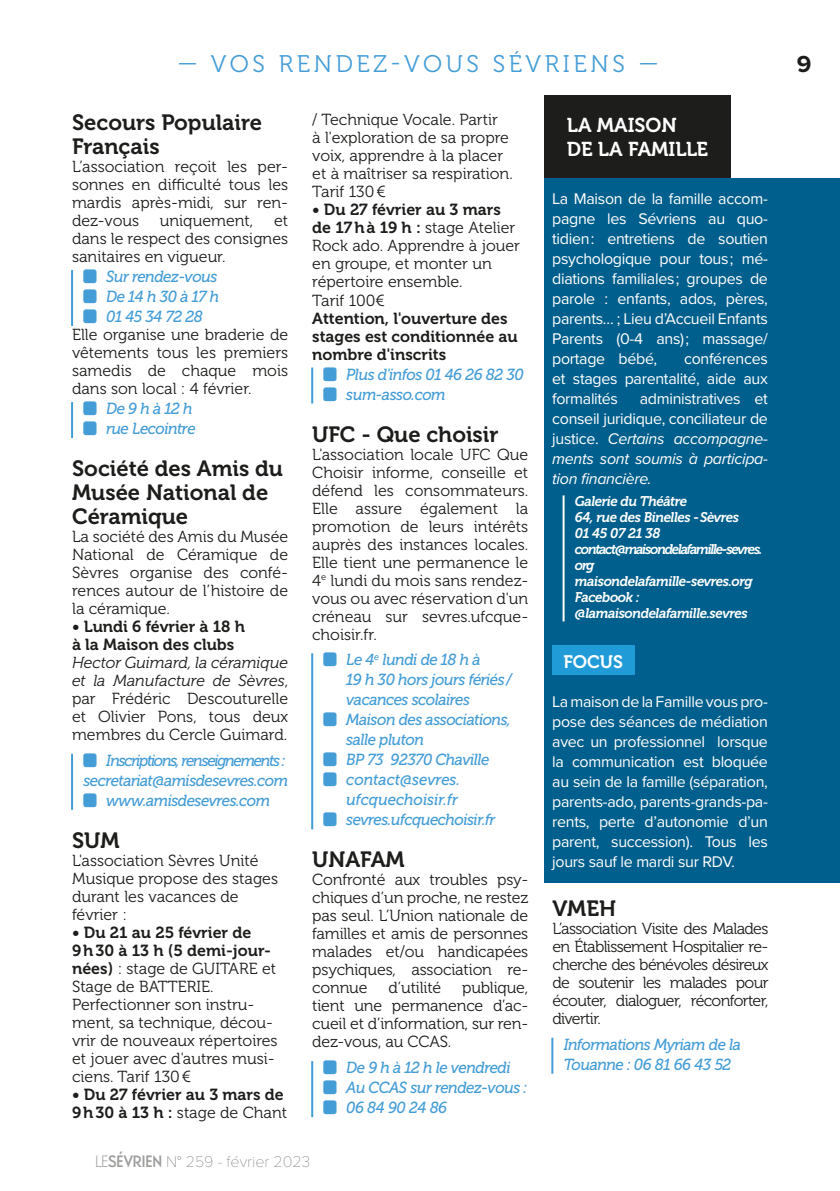
<style>
.page{position:relative;width:840px;height:1191px;background:#fff}
.page>*{position:absolute;margin:0;border:0;box-sizing:border-box;transform-origin:0 0}
.t1{font:24px "Museo 300";letter-spacing:.15em;color:#449dd7}
.t2{font:700 24px "Proxima Nova";color:#1d1d1b}
.t3{font:22px/24px "Museo 700";color:#1d1d1b}
.t4{font:20px/24px "Museo 700";color:#fff}
.t5{font:18px "Museo 700";color:#fff}
.t6{font:16px/18px "Museo 300";color:#1d1d1b;text-align:justify}
.t7{font:16px/20px "Proxima Nova";letter-spacing:-.02em;color:#fff;text-align:justify}
.t8{font:italic 16px/20px "Museo 500";letter-spacing:-.03em;color:#449dd7;scale:.96 1}
.t9{font:16px/18px "Museo 700";color:#1d1d1b}
.t10{font:italic 16px/20px "Proxima Nova";letter-spacing:-.02em;color:#fff;text-align:justify}
.t11{font:italic 16px "Museo 500";letter-spacing:-.08em;color:#449dd7;scale:.96 1}
.t12{font:100 16px "Proxima Nova T";color:#858584}
.t13{font:italic 14px/16px "Museo 700";letter-spacing:-.03em;color:#fff;scale:.96 1}
.s1{font-style:italic}
.s2{font-family:"Museo 700"}
.s3{font-family:"Guildford Pro";font-weight:300;color:#9d9d9c}
.s4{font-family:"Guildford Pro";font-weight:500;color:#9d9d9c}
.s5{font-style:normal}
</style>
<div class="page">
<hr style="left:71px;top:270px;width:2px;height:56px;background:#449dd7">
<hr style="left:71px;top:402px;width:2px;height:36px;background:#449dd7">
<hr style="left:71px;top:754px;width:2px;height:56px;background:#449dd7">
<hr style="left:311px;top:367px;width:2px;height:36px;background:#449dd7">
<hr style="left:311px;top:653px;width:2px;height:176px;background:#449dd7">
<hr style="left:311px;top:1061px;width:2px;height:56px;background:#449dd7">
<hr style="left:551px;top:1037px;width:2px;height:36px;background:#449dd7">
<div style="left:543px;top:178px;width:296px;height:704px;background:#005f8c"></div>
<hr style="left:562px;top:495px;width:2px;height:126px;background:#fff">
<div style="left:552px;top:645px;width:82px;height:29px;background:#209bd8"></div>
<div style="left:543px;top:95px;width:187px;height:83px;background:#1d1d1b"></div>
<h1 class="t1" style="left:177px;top:51px;width:482px">— VOS RENDEZ-VOUS SÉVRIENS —</h1>
<h2 class="t3" style="left:72px;top:111px;width:191px">Secours Populaire<br>Français</h2>
<p class="t6" style="left:72px;top:158px;width:217px">L’association reçoit les per&shy;sonnes en difficulté tous les mardis après-midi, sur ren&shy;dez-vous</p>
<p class="t6" style="left:160px;top:212px;width:95px">uniquement,</p>
<p class="t6" style="left:72px;top:212px;width:217px;text-indent:202px">et dans le respect des consignes sanitaires en vigueur.</p>
<p class="t8" style="left:106px;top:266px;width:119px;text-align:justify">Sur rendez-vous De 14 h 30 à 17 h 01 45 34 72 28</p>
<p class="t6" style="left:72px;top:326px;width:217px">Elle organise une braderie de vêtements tous les premiers samedis de chaque mois dans son local : 4 février.</p>
<p class="t8" style="left:106px;top:398px;width:95px">De 9 h à 12 h rue Lecointre</p>
<h2 class="t3" style="left:72px;top:457px;width:212px">Société des Amis du<br>Musée National de<br>Céramique</h2>
<p class="t6" style="left:72px;top:528px;width:217px">La société des Amis du Musée National de Céramique de Sèvres organise des confé&shy;rences autour de l’histoire de la céramique.</p>
<p class="t9" style="left:72px;top:618px;width:174px">• Lundi 6 février à 18 h à la Maison des clubs</p>
<p class="t6" style="left:72px;top:654px;width:217px"><span class="s1">Hector Guimard, la céramique et la Manufacture de Sèvres</span>, par Frédéric Descouturelle et Olivier Pons, tous deux membres du Cercle Guimard.</p>
<p class="t11" style="left:106px;top:751px;width:188px">Inscriptions, renseignements :</p>
<p class="t8" style="left:83px;top:770px;width:215px">secretariat@amisdesevres.com</p>
<p class="t8" style="left:106px;top:790px;width:172px">www.amisdesevres.com</p>
<h2 class="t3" style="left:72px;top:828px;width:49px">SUM</h2>
<p class="t6" style="left:72px;top:851px;width:207px;text-align:left">L'association Sèvres Unité<br>Musique propose des stages durant les vacances de février :</p>
<p class="t9" style="left:72px;top:923px;width:200px">• Du 21 au 25 février de<br>9h30 à 13 h (5 demi-jour-</p>
<p class="t6" style="left:72px;top:959px;width:207px;text-align:left"><span class="s2">nées)</span> : stage de GUITARE et<br>Stage de BATTERIE.<br>Perfectionner son instru&shy;ment, sa technique, décou&shy;vrir de nouveaux répertoires et jouer avec d'autres musi&shy;ciens. Tarif 130€</p>
<p class="t9" style="left:72px;top:1085px;width:213px">• Du 27 février au 3 mars de</p>
<p class="t6" style="left:72px;top:1103px;width:216px"><span class="s2">9h30 à 13 h :</span> stage de Chant</p>
<p class="t6" style="left:312px;top:111px;width:202px;text-align:left">/ Technique Vocale. Partir<br>à l'exploration de sa propre voix, apprendre à la placer et à maîtriser sa respiration.<br>Tarif 130€</p>
<p class="t9" style="left:312px;top:201px;width:190px">• Du 27 février au 3 mars</p>
<p class="t6" style="left:312px;top:219px;width:209px;text-align:left"><span class="s2">de 17hà 19 h :</span> stage Atelier<br>Rock ado. Apprendre à jouer en groupe, et monter un répertoire ensemble.<br>Tarif 100€</p>
<p class="t9" style="left:312px;top:309px;width:207px">Attention, l'ouverture des stages est conditionnée au nombre d'inscrits</p>
<p class="t8" style="left:346px;top:364px;width:186px">Plus d'infos 01 46 26 82 30 sum-asso.com</p>
<h2 class="t3" style="left:312px;top:422px;width:188px">UFC - Que choisir</h2>
<p class="t6" style="left:312px;top:445px;width:217px">L'association locale UFC Que Choisir informe, conseille et défend les consommateurs.<br>Elle assure également la promotion de leurs intérêts auprès des instances locales.<br>Elle tient une permanence le 4<sup>e</sup> lundi du mois sans rendez&shy;vous ou avec réservation d'un créneau sur sevres.ufcque&shy;choisir.fr.</p>
<p class="t8" style="left:346px;top:650px;width:174px">Le 4<sup>e</sup> lundi de 18 h à<br>19 h 30 hors jours fériés/ vacances scolaires<br>Maison des associations, salle pluton<br>BP 73 92370 Chaville contact@sevres. ufcquechoisir.fr sevres.ufcquechoisir.fr</p>
<h2 class="t3" style="left:312px;top:848px;width:94px">UNAFAM</h2>
<p class="t6" style="left:312px;top:871px;width:217px">Confronté aux troubles psy&shy;chiques d’un proche, ne restez pas seul. L’Union nationale de familles et amis de personnes malades et/ou handicapées psychiques, association re&shy;connue</p>
<p class="t6" style="left:388px;top:979px;width:54px">d’utilité</p>
<p class="t6" style="left:312px;top:979px;width:217px;text-indent:150px">publique, tient une permanence d’ac&shy;cueil et d’information, sur ren&shy;dez-vous, au CCAS.</p>
<p class="t8" style="left:346px;top:1057px;width:190px">De 9 h à 12 h le vendredi<br>Au CCAS sur rendez-vous :<br>06 84 90 24 86</p>
<p class="t12" style="left:94px;top:1149px;width:217px"><span class="s3">LE</span><span class="s4">SÉVRIEN</span> N° 259 - février 2023</p>
<p class="t4" style="left:566px;top:114px;width:143px">LA MAISON<br>DE LA FAMILLE</p>
<p class="t7" style="left:552px;top:188px;width:217px">La Maison de la famille accom&shy;pagne les Sévriens au quo&shy;tidien : entretiens de soutien psychologique pour tous ; mé&shy;diations familiales ; groupes de parole : enfants, ados, pères, parents… ; Lieu d’Accueil Enfants Parents (0-4 ans) ; massage/ portage bébé,</p>
<p class="t7" style="left:552px;top:348px;width:217px;text-indent:132px">conférences et stages parentalité, aide aux formalités</p>
<p class="t10" style="left:552px;top:388px;width:217px;text-indent:87px"><span class="s5">administratives et conseil juridique, conciliateur de justice.</span> Certains accompagne&shy;ments sont soumis à participa&shy;tion financière.</p>
<p class="t13" style="left:574px;top:493px;width:197px">Galerie du Théâtre<br>64, rue des Binelles -Sèvres<br>01 45 07 21 38 contact@maisondelafamille-sevres. org maisondelafamille-sevres.org<br>Facebook : @lamaisondelafamille.sevres</p>
<p class="t5" style="left:563px;top:651px;width:61px">FOCUS</p>
<p class="t7" style="left:552px;top:691px;width:217px">La maison de la Famille vous pro&shy;pose des séances de médiation avec un professionnel lorsque la communication est bloquée au sein de la famille (séparation, parents-ado, parents-grands-pa&shy;rents, perte d’autonomie d’un parent, succession). Tous les jours sauf le mardi sur RDV.</p>
<h2 class="t3" style="left:552px;top:896px;width:65px">VMEH</h2>
<p class="t6" style="left:552px;top:919px;width:217px">L’association Visite des Malades en Établissement Hospitalier re&shy;cherche des bénévoles désireux de soutenir les malades pour écouter, dialoguer, réconforter, divertir.</p>
<p class="t8" style="left:563px;top:1034px;width:186px">Informations Myriam de la<br>Touanne : 06 81 66 43 52</p>
<h1 class="t2" style="left:796px;top:46px;width:16px">9</h1>
</div>
